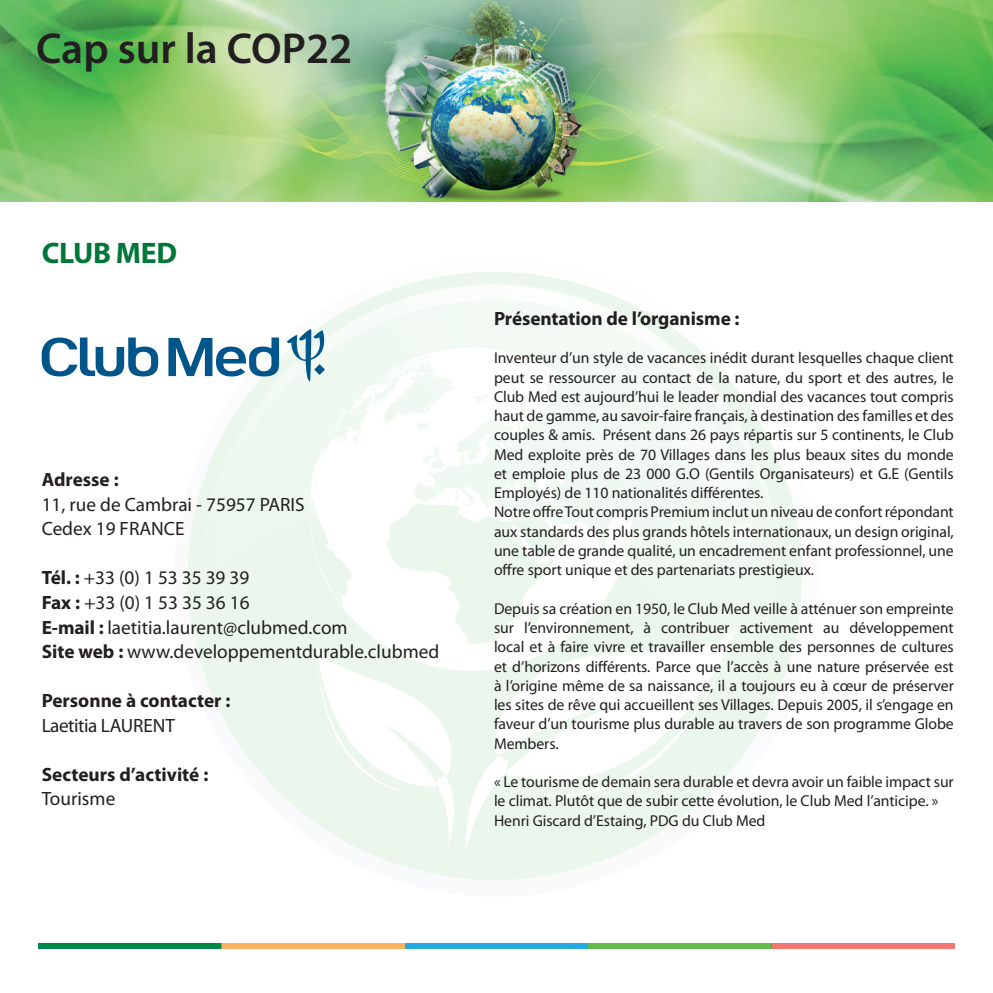
<style>
.page{position:relative;width:993px;height:993px;background:#fff}
.page>*{position:absolute;margin:0;border:0;box-sizing:border-box;transform-origin:0 0}
.t1{font:600 43.4px "Myriad Pro";color:#231f20}
.t2{font:700 29.75px "Myriad Pro";letter-spacing:-.01em;color:#007638}
.t3{font:19.25px "Myriad Pro";color:#231f20}
.t4{font:700 19.25px "Myriad Pro";letter-spacing:-.005em;color:#231f20}
.t5{font:19.25px "Myriad Pro";letter-spacing:-.025em;color:#231f20}
.t6{font:15.75px/19.2px "Myriad Pro";letter-spacing:-.005em;color:#231f20;text-align:justify}
.s1{font-weight:700}
</style>
<div class="page">
<svg style="left:168px;top:272px;width:634px;height:608px"></svg>
<svg style="left:209px;top:284px;width:567px;height:419px"></svg>
<div style="left:670px;top:397px;width:87px;height:153px;background:#f1f9f2"></div>
<svg style="left:312px;top:628px;width:424px;height:225px"></svg>
<svg style="left:309px;top:347px;width:324px;height:323px"></svg>
<svg style="left:500px;top:438px;width:10px;height:10px"></svg>
<svg style="left:468px;top:449px;width:4px;height:3px"></svg>
<svg style="left:439px;top:377px;width:10px;height:9px"></svg>
<div style="left:537px;top:372px;width:93px;height:131px;background:#f1f9f2"></div>
<div style="left:39px;top:943px;width:183px;height:5px;background:#00884b"></div>
<div style="left:222px;top:943px;width:183px;height:5px;background:#f9b361"></div>
<div style="left:405px;top:943px;width:182px;height:5px;background:#24aae1"></div>
<div style="left:588px;top:943px;width:182px;height:5px;background:#61bc4c"></div>
<div style="left:771px;top:943px;width:182px;height:5px;background:#f37871"></div>
<img style="left:0;top:0;width:992px;height:202px">
<svg style="left:287px;top:329px;width:130px;height:102px"></svg>
<svg style="left:168px;top:337px;width:111px;height:39px"></svg>
<svg style="left:42px;top:337px;width:116px;height:39px"></svg>
<h1 class="t1" style="left:36px;top:21px;width:318px">Cap sur la COP22</h1>
<p class="t2" style="left:42px;top:233px;width:137px">CLUB MED</p>
<p class="t4" style="left:42px;top:467px;width:78px">Adresse :</p>
<p class="t3" style="left:42px;top:492px;width:264px">11, rue de Cambrai - 75957 PARIS</p>
<p class="t3" style="left:42px;top:517px;width:144px">Cedex 19 FRANCE</p>
<p class="t3" style="left:42px;top:566px;width:209px"><span class="s1">Tél. :</span> +33 (0) 1 53 35 39 39</p>
<p class="t3" style="left:42px;top:590px;width:209px"><span class="s1">Fax :</span> +33 (0) 1 53 35 36 16</p>
<p class="t3" style="left:42px;top:615px;width:307px"><span class="s1">E-mail :</span> laetitia.laurent@clubmed.com</p>
<p class="t3" style="left:42px;top:639px;width:399px"><span class="s1">Site web :</span> www.developpementdurable.clubmed</p>
<p class="t4" style="left:42px;top:687px;width:190px">Personne à contacter :</p>
<p class="t5" style="left:42px;top:713px;width:135px">Laetitia LAURENT</p>
<p class="t4" style="left:42px;top:761px;width:168px">Secteurs d’activité :</p>
<p class="t3" style="left:42px;top:786px;width:75px">Tourisme</p>
<p class="t4" style="left:494px;top:305px;width:247px">Présentation de l’organisme :</p>
<p class="t6" style="left:494px;top:348px;width:461px">Inventeur d’un style de vacances inédit durant lesquelles chaque client peut se ressourcer au contact de la nature, du sport et des autres, le Club Med est aujourd’hui le leader mondial des vacances tout compris haut de gamme, au savoir-faire français, à destination des familles et des couples &amp; amis. Présent dans 26 pays répartis sur 5 continents, le Club Med exploite près de 70 Villages dans les plus beaux sites du monde et emploie plus de 23 000 G.O (Gentils Organisateurs) et G.E (Gentils Employés) de 110 nationalités différentes.</p>
<p class="t6" style="left:494px;top:502px;width:461px">Notre offre Tout compris Premium inclut un niveau de confort répondant aux standards des plus grands hôtels internationaux, un design original, une table de grande qualité, un encadrement enfant professionnel, une offre sport unique et des partenariats prestigieux.</p>
<p class="t6" style="left:494px;top:598px;width:461px">Depuis sa création en 1950, le Club Med veille à atténuer son empreinte sur l’environnement, à contribuer activement au développement local et à faire vivre et travailler ensemble des personnes de cultures et d’horizons différents. Parce que l’accès à une nature préservée est à l’origine même de sa naissance, il a toujours eu à cœur de préserver les sites de rêve qui accueillent ses Villages. Depuis 2005, il s’engage en faveur d’un tourisme plus durable au travers de son programme Globe Members.</p>
<p class="t6" style="left:494px;top:771px;width:461px">« Le tourisme de demain sera durable et devra avoir un faible impact sur le climat. Plutôt que de subir cette évolution, le Club Med l’anticipe. »</p>
<p class="t6" style="left:494px;top:810px;width:273px">Henri Giscard d’Estaing, PDG du Club Med</p>
</div>
